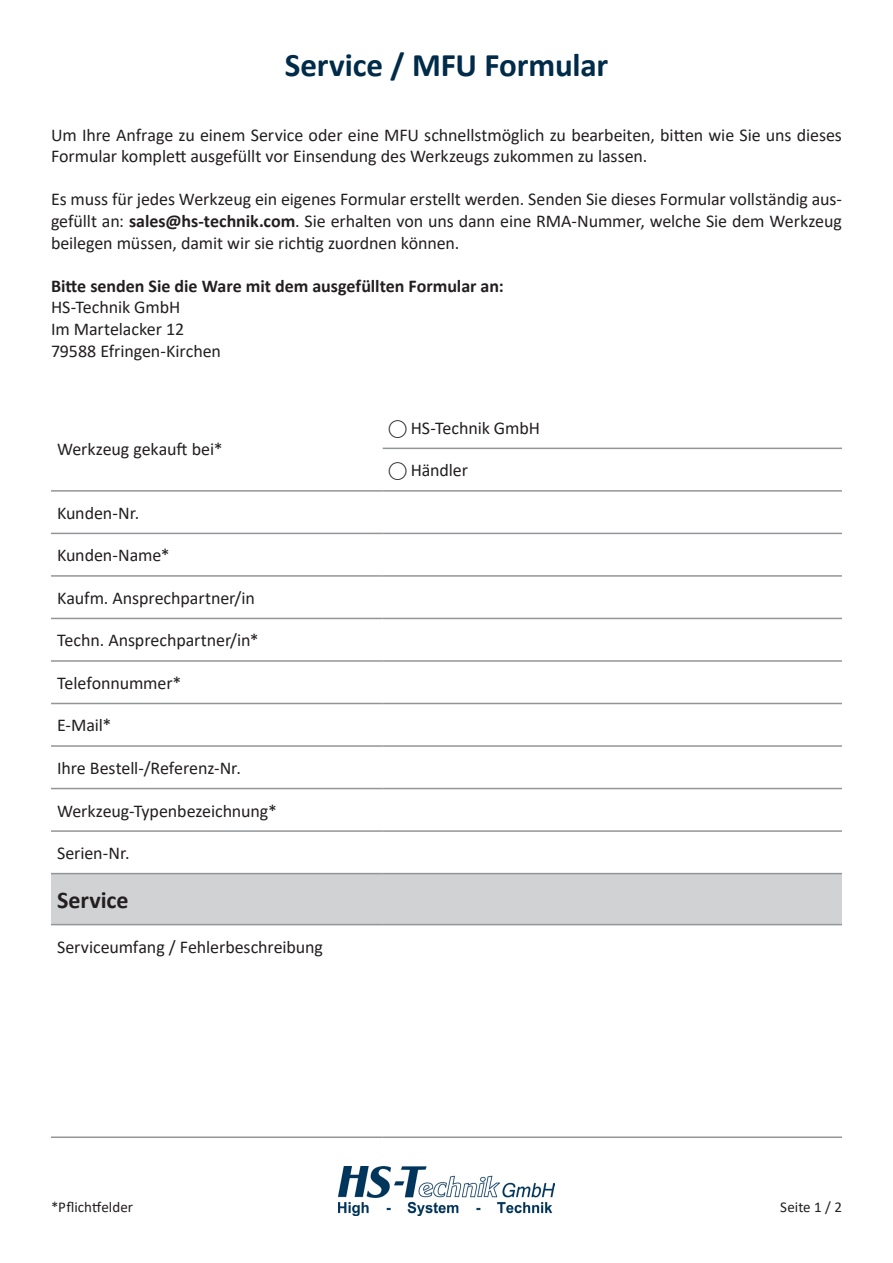
<style>
.page{position:relative;width:893px;height:1263px;background:#fff}
.page>*{position:absolute;margin:0;border:0;box-sizing:border-box;transform-origin:0 0}
.t1{font:700 33px "Calibri";letter-spacing:-.005em;color:#002b49}
.t2{font:700 24px "Calibri";color:#231f20}
.t3{font:18px/21.6px "Calibri";letter-spacing:-.005em;color:#231f20}
.t4{font:700 18px "Calibri";color:#231f20}
.t5{font:15px "Calibri";letter-spacing:.005em;color:#231f20}
.s1{font-weight:700}
</style>
<div class="page">
<div style="left:51px;top:874px;width:791px;height:50px;background:#d1d2d4"></div>
<hr style="left:51px;top:490px;width:332px;height:2px;background:#939598">
<hr style="left:383px;top:490px;width:459px;height:2px;background:#939598">
<hr style="left:51px;top:533px;width:332px;height:1px;background:#939598">
<hr style="left:383px;top:533px;width:459px;height:1px;background:#939598">
<hr style="left:51px;top:575px;width:332px;height:2px;background:#939598">
<hr style="left:383px;top:575px;width:459px;height:2px;background:#939598">
<hr style="left:51px;top:618px;width:332px;height:1px;background:#939598">
<hr style="left:383px;top:618px;width:459px;height:1px;background:#939598">
<hr style="left:51px;top:660px;width:332px;height:2px;background:#939598">
<hr style="left:383px;top:660px;width:459px;height:2px;background:#939598">
<hr style="left:51px;top:703px;width:332px;height:1px;background:#939598">
<hr style="left:383px;top:703px;width:459px;height:1px;background:#939598">
<hr style="left:51px;top:745px;width:332px;height:2px;background:#939598">
<hr style="left:383px;top:745px;width:459px;height:2px;background:#939598">
<hr style="left:51px;top:788px;width:332px;height:1px;background:#939598">
<hr style="left:383px;top:788px;width:459px;height:1px;background:#939598">
<hr style="left:51px;top:830px;width:332px;height:2px;background:#939598">
<hr style="left:383px;top:830px;width:459px;height:2px;background:#939598">
<hr style="left:51px;top:873px;width:332px;height:1px;background:#939598">
<hr style="left:383px;top:873px;width:459px;height:1px;background:#939598">
<hr style="left:51px;top:924px;width:332px;height:1px;background:#939598">
<hr style="left:383px;top:924px;width:459px;height:1px;background:#939598">
<hr style="left:51px;top:1136px;width:332px;height:2px;background:#939598">
<hr style="left:383px;top:1136px;width:459px;height:2px;background:#939598">
<hr style="left:383px;top:448px;width:459px;height:1px;background:#939598">
<img style="left:338px;top:1166px;width:217px;height:49px">
<h1 class="t1" style="left:285px;top:41px;width:325px">Service / MFU Formular</h1>
<p class="t3" style="left:51px;top:123px;width:792px">Um Ihre Anfrage zu einem Service oder eine MFU schnellstmöglich zu bearbeiten, bitten wie Sie uns dieses<br>Formular komplett ausgefüllt vor Einsendung des Werkzeugs zukommen zu lassen.</p>
<p class="t3" style="left:51px;top:188px;width:792px;text-align:justify">Es muss für jedes Werkzeug ein eigenes Formular erstellt werden. Senden Sie dieses Formular vollständig aus&shy;gefüllt an: <span class="s1">sales@hs-technik.com</span>. Sie erhalten von uns dann eine RMA-Nummer, welche Sie dem Werkzeug beilegen müssen, damit wir sie richtig zuordnen können.</p>
<p class="t4" style="left:51px;top:273px;width:454px">Bitte senden Sie die Ware mit dem ausgefüllten Formular an:</p>
<p class="t3" style="left:51px;top:296px;width:171px">HS-Technik GmbH<br>Im Martelacker 12<br>79588 Efringen-Kirchen</p>
<p class="t3" style="left:57px;top:438px;width:167px">Werkzeug gekauft bei*</p>
<p class="t3" style="left:57px;top:502px;width:84px">Kunden-Nr.</p>
<p class="t3" style="left:57px;top:544px;width:114px">Kunden-Name*</p>
<p class="t3" style="left:57px;top:587px;width:199px">Kaufm. Ansprechpartner/in</p>
<p class="t3" style="left:57px;top:629px;width:203px">Techn. Ansprechpartner/in*</p>
<p class="t3" style="left:57px;top:672px;width:126px">Telefonnummer*</p>
<p class="t3" style="left:57px;top:714px;width:56px">E-Mail*</p>
<p class="t3" style="left:57px;top:757px;width:185px">Ihre Bestell-/Referenz-Nr.</p>
<p class="t3" style="left:57px;top:799px;width:222px">Werkzeug-Typenbezeichnung*</p>
<p class="t3" style="left:57px;top:842px;width:74px">Serien-Nr.</p>
<h2 class="t2" style="left:57px;top:883px;width:73px">Service</h2>
<p class="t3" style="left:57px;top:935px;width:268px">Serviceumfang / Fehlerbeschreibung</p>
<p class="t3" style="left:389px;top:417px;width:153px">⃝ HS-Technik GmbH</p>
<p class="t3" style="left:389px;top:459px;width:81px">⃝ Händler</p>
<p class="t5" style="left:51px;top:1196px;width:84px">*Pflichtfelder</p>
<p class="t5" style="left:780px;top:1196px;width:63px">Seite 1 / 2</p>
</div>
